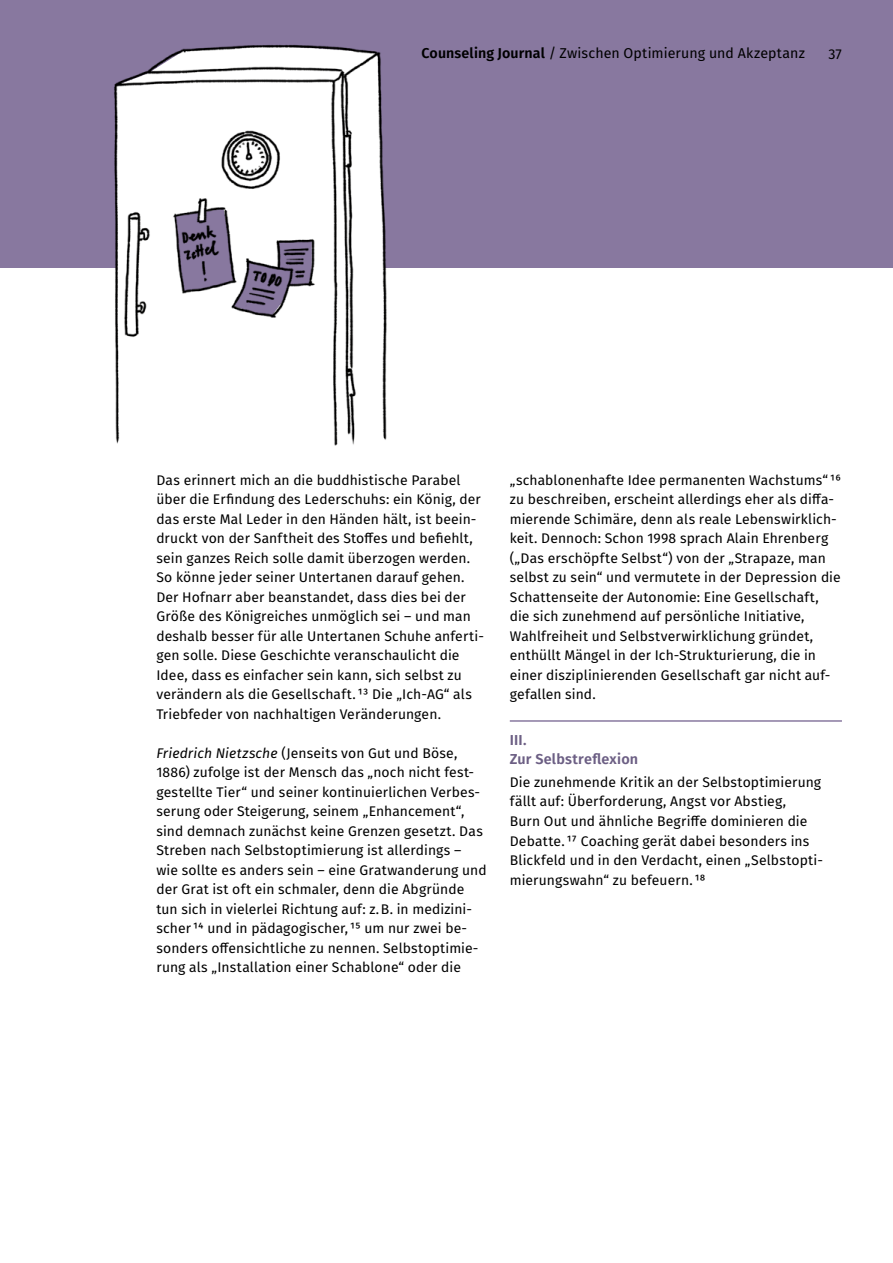
<style>
.page{position:relative;width:893px;height:1263px;background:#fff}
.page>*{position:absolute;margin:0;border:0;box-sizing:border-box;transform-origin:0 0}
.t1{font:600 14.4px/19.5px "Fira Sans";letter-spacing:.015em;color:#6c5f84}
.t2{font:14.25px "Fira Sans";letter-spacing:.01em;color:#000}
.t3{font:13.95px/19.5px "Fira Sans";letter-spacing:.01em;color:#000}
.s1{font-weight:600}
.s2{font-style:italic}
</style>
<div class="page">
<div style="left:0;top:0;width:893px;height:268px;background:#88789f"></div>
<hr style="left:510px;top:720px;width:332px;height:2px;background:#88789f">
<img style="left:114px;top:44px;width:273px;height:402px">
<p class="t2" style="left:421px;top:43px;width:385px"><span class="s1">Counseling Journal</span> / Zwischen Optimierung und Akzeptanz</p>
<p class="t2" style="left:828px;top:43px;width:15px">37</p>
<p class="t3" style="left:156px;top:470px;width:329px">Das erinnert mich an die buddhistische Parabel über die Erfindung des Lederschuhs: ein König, der das erste Mal Leder in den Händen hält, ist beein&shy;druckt von der Sanftheit des Stoffes und befiehlt, sein ganzes Reich solle damit überzogen werden.<br>So könne jeder seiner Untertanen darauf gehen.<br>Der Hofnarr aber beanstandet, dass dies bei der Größe des Königreiches unmöglich sei – und man deshalb besser für alle Untertanen Schuhe anferti&shy;gen solle. Diese Geschichte veranschaulicht die Idee, dass es einfacher sein kann, sich selbst zu verändern als die Gesellschaft. ¹³ Die „Ich-AG“ als Triebfeder von nachhaltigen Veränderungen.</p>
<p class="t3" style="left:156px;top:743px;width:332px"><span class="s2">Friedrich Nietzsche</span> (Jenseits von Gut und Böse, 1886) zufolge ist der Mensch das „noch nicht fest&shy;gestellte Tier“ und seiner kontinuierlichen Verbes&shy;serung oder Steigerung, seinem „Enhancement“, sind demnach zunächst keine Grenzen gesetzt. Das Streben nach Selbstoptimierung ist allerdings –<br>wie sollte es anders sein – eine Gratwanderung und der Grat ist oft ein schmaler, denn die Abgründe tun sich in vielerlei Richtung auf: z.B. in medizini&shy;scher ¹⁴ und in pädagogischer, ¹⁵ um nur zwei be&shy;sonders offensichtliche zu nennen. Selbstoptimie&shy;rung als „Installation einer Schablone“ oder die</p>
<p class="t3" style="left:510px;top:470px;width:333px">„schablonenhafte Idee permanenten Wachstums“ ¹⁶ zu beschreiben, erscheint allerdings eher als diffa&shy;mierende Schimäre, denn als reale Lebenswirklich&shy;keit. Dennoch: Schon 1998 sprach Alain Ehrenberg („Das erschöpfte Selbst“) von der „Strapaze, man selbst zu sein“ und vermutete in der Depression die Schattenseite der Autonomie: Eine Gesellschaft, die sich zunehmend auf persönliche Initiative, Wahlfreiheit und Selbstverwirklichung gründet, enthüllt Mängel in der Ich-Strukturierung, die in einer disziplinierenden Gesellschaft gar nicht auf&shy;gefallen sind.</p>
<p class="t1" style="left:510px;top:729px;width:130px">III.<br>Zur Selbstreflexion</p>
<p class="t3" style="left:510px;top:772px;width:315px">Die zunehmende Kritik an der Selbstoptimierung fällt auf: Überforderung, Angst vor Abstieg,<br>Burn Out und ähnliche Begriffe dominieren die Debatte. ¹⁷ Coaching gerät dabei besonders ins Blickfeld und in den Verdacht, einen „Selbstopti&shy;mierungswahn“ zu befeuern. ¹⁸</p>
</div>
